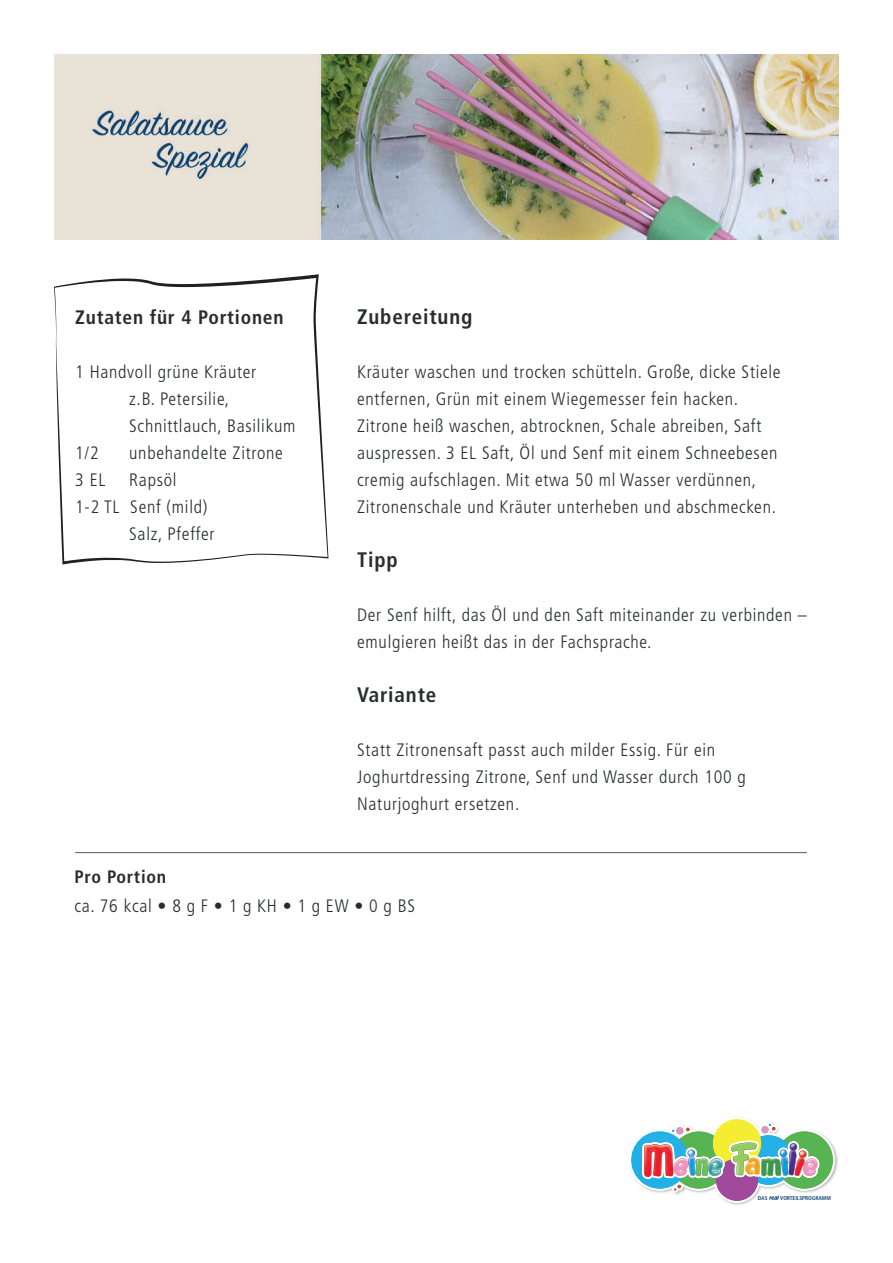
<style>
.page{position:relative;width:893px;height:1263px;background:#fff}
.page>*{position:absolute;margin:0;border:0;box-sizing:border-box;transform-origin:0 0}
.t1{font:700 condensed 21px "Frutiger LT Std";letter-spacing:.04em;color:#292d2f}
.t2{font:700 condensed 19.5px "Frutiger LT Std";letter-spacing:.04em;color:#292d2f}
.t3{font:300 condensed 18px/27px "Frutiger LT Std";letter-spacing:.04em;color:#292d2f}
.t4{font:700 condensed 18px "Frutiger LT Std";letter-spacing:.04em;color:#292d2f}
.t5{font:700 condensed 5.55px "Frutiger";color:#124170}
</style>
<div class="page">
<img style="left:835px;top:1149px;width:3px;height:25px">
<svg style="left:629px;top:1117px;width:206px;height:86px"></svg>
<hr style="left:75px;top:852px;width:732px;height:1px;background:#55595a">
<img style="left:54px;top:54px;width:785px;height:185px">
<svg style="left:54px;top:274px;width:274px;height:290px"></svg>
<p class="t2" style="left:75px;top:306px;width:210px">Zutaten für 4 Portionen</p>
<p class="t3" style="left:75px;top:359px;width:182px">1 Handvoll grüne Kräuter</p>
<p class="t3" style="left:129px;top:386px;width:101px">z.B. Petersilie,</p>
<p class="t3" style="left:129px;top:413px;width:168px">Schnittlauch, Basilikum</p>
<p class="t3" style="left:75px;top:440px;width:25px">1/2</p>
<p class="t3" style="left:129px;top:440px;width:155px">unbehandelte Zitrone</p>
<p class="t3" style="left:75px;top:467px;width:32px">3 EL</p>
<p class="t3" style="left:129px;top:467px;width:49px">Rapsöl</p>
<p class="t3" style="left:75px;top:494px;width:134px">1-2 TL Senf (mild)</p>
<p class="t3" style="left:129px;top:521px;width:87px">Salz, Pfeffer</p>
<p class="t1" style="left:357px;top:304px;width:117px">Zubereitung</p>
<p class="t3" style="left:357px;top:359px;width:425px">Kräuter waschen und trocken schütteln. Große, dicke Stiele entfernen, Grün mit einem Wiegemesser fein hacken.<br>Zitrone heiß waschen, abtrocknen, Schale abreiben, Saft auspressen. 3 EL Saft, Öl und Senf mit einem Schneebesen cremig aufschlagen. Mit etwa 50 ml Wasser verdünnen, Zitronenschale und Kräuter unterheben und abschmecken.</p>
<p class="t1" style="left:357px;top:547px;width:42px">Tipp</p>
<p class="t3" style="left:357px;top:602px;width:451px">Der Senf hilft, das Öl und den Saft miteinander zu verbinden – emulgieren heißt das in der Fachsprache.</p>
<p class="t1" style="left:357px;top:682px;width:81px">Variante</p>
<p class="t3" style="left:357px;top:737px;width:390px">Statt Zitronensaft passt auch milder Essig. Für ein<br>Joghurtdressing Zitrone, Senf und Wasser durch 100 g<br>Naturjoghurt ersetzen.</p>
<p class="t4" style="left:74px;top:866px;width:93px">Pro Portion</p>
<p class="t3" style="left:74px;top:892px;width:342px">ca. 76 kcal • 8 g F • 1 g KH • 1 g EW • 0 g BS</p>
<p class="t5" style="left:758px;top:1194px;width:11px">DAS</p>
<p class="t5" style="left:780px;top:1194px;width:52px">VORTEILSPROGRAMM</p>
</div>
